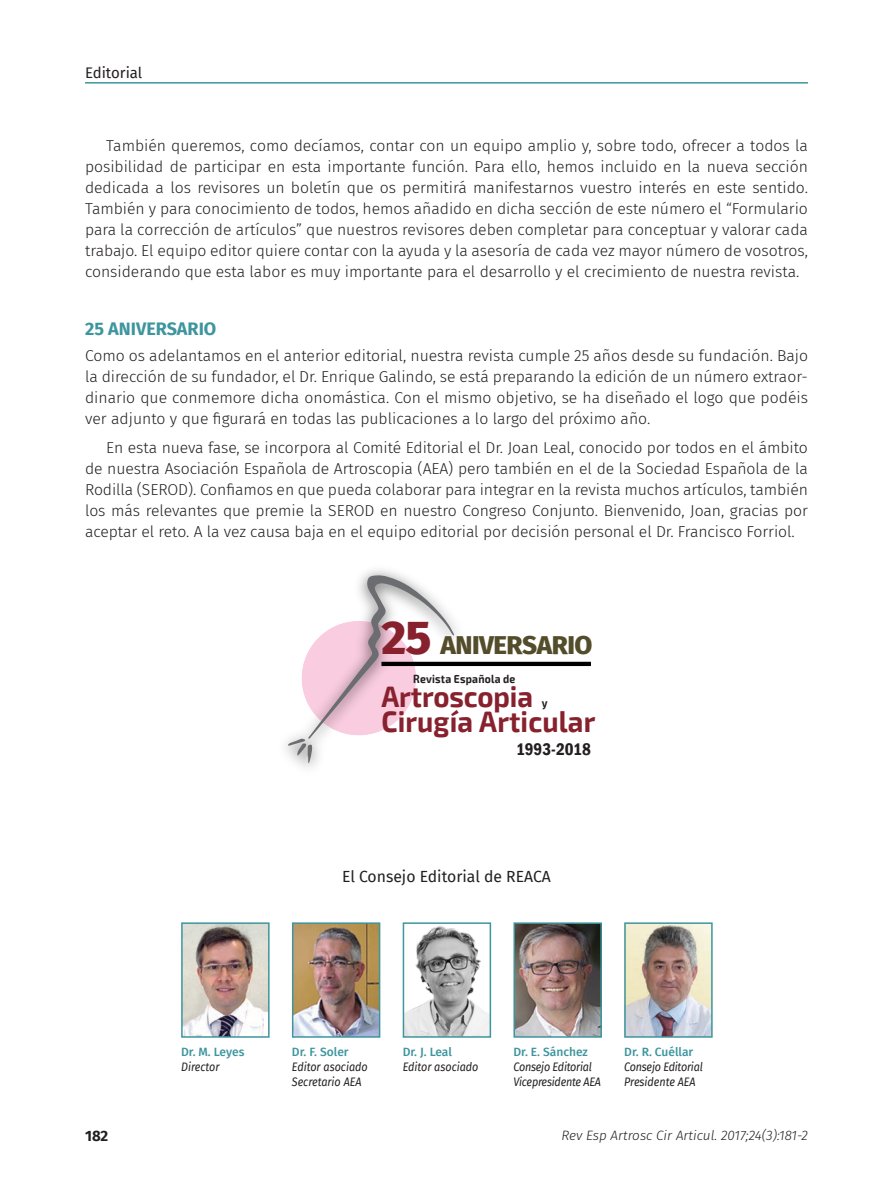
<style>
.page{position:relative;width:893px;height:1191px;background:#fff}
.page>*{position:absolute;margin:0;border:0;box-sizing:border-box;transform-origin:0 0}
.t1{font:700 28.95px/25px "Exo 2";letter-spacing:.005em;color:#87212e;scale:.95 1}
.t2{font:800 25.95px "Fira Sans";letter-spacing:-.02em;color:#534d2b}
.Ladillo{font:700 18px "Fira Sans";color:#3d959e}
.t3{font:600 condensed 17.25px "Franklin Gothic";color:#231f20}
.Párrafo_Editorial{font:300 15.75px/21px "Fira Sans";letter-spacing:-.005em;color:#231f20;text-align:justify}
.Párrafo_general{font:15.75px "Fira Sans";color:#231f20}
.t4{font:15px "Fira Sans";color:#231f20}
.t5{font:700 15px "Fira Sans";color:#231f20}
.t6{font:italic 300 13.5px "Fira Sans";color:#231f20}
.Pie_de_foto{font:italic 12px "Fira Sans";color:#231f20;scale:.9 1}
.Pie_de_foto-2{font:500 12px "Fira Sans";color:#3d959e}
.Pie_de_foto-3{font:italic 12px "Fira Sans";letter-spacing:-.02em;color:#231f20;scale:.9 1}
.t7{font:700 11.4px "Exo 2";letter-spacing:.02em;color:#231f20;scale:.91 1}
.s1{font-size:47.55px;color:#87212e}
</style>
<div class="page">
<hr style="left:85px;top:82px;width:723px;height:2px;background:#3d959e">
<img style="left:406px;top:925px;width:82px;height:109px">
<div style="left:403px;top:922px;width:88px;height:115px;border:2px solid #3d959e"></div>
<img style="left:516px;top:925px;width:83px;height:109px">
<div style="left:513px;top:922px;width:89px;height:115px;border:2px solid #3d959e"></div>
<img style="left:627px;top:925px;width:83px;height:109px">
<div style="left:624px;top:922px;width:89px;height:115px;border:2px solid #3d959e"></div>
<img style="left:184px;top:925px;width:83px;height:109px">
<div style="left:181px;top:922px;width:89px;height:115px;border:2px solid #3d959e"></div>
<svg style="left:288px;top:575px;width:167px;height:188px"></svg>
<hr style="left:381px;top:662px;width:210px;height:4px;background:#000001">
<img style="left:295px;top:925px;width:82px;height:109px">
<div style="left:292px;top:922px;width:88px;height:115px;border:2px solid #3d959e"></div>
<p class="t4" style="left:85px;top:61px;width:59px">Editorial</p>
<p class="Párrafo_Editorial" style="left:85px;top:135px;width:724px;text-indent:21px">También queremos, como decíamos, contar con un equipo amplio y, sobre todo, ofrecer a todos la posibilidad de participar en esta importante función. Para ello, hemos incluido en la nueva sección dedicada a los revisores un boletín que os permitirá manifestarnos vuestro interés en este sentido.<br>También y para conocimiento de todos, hemos añadido en dicha sección de este número el “Formulario para la corrección de artículos” que nuestros revisores deben completar para conceptuar y valorar cada trabajo. El equipo editor quiere contar con la ayuda y la asesoría de cada vez mayor número de vosotros, considerando que esta labor es muy importante para el desarrollo y el crecimiento de nuestra revista.</p>
<p class="Ladillo" style="left:85px;top:314px;width:133px">25 ANIVERSARIO</p>
<p class="Párrafo_Editorial" style="left:85px;top:344px;width:724px">Como os adelantamos en el anterior editorial, nuestra revista cumple 25 años desde su fundación. Bajo la dirección de su fundador, el Dr. Enrique Galindo, se está preparando la edición de un número extraor&shy;dinario que conmemore dicha onomástica. Con el mismo objetivo, se ha diseñado el logo que podéis ver adjunto y que figurará en todas las publicaciones a lo largo del próximo año.</p>
<p class="Párrafo_Editorial" style="left:85px;top:437px;width:724px;text-indent:21px">En esta nueva fase, se incorpora al Comité Editorial el Dr. Joan Leal, conocido por todos en el ámbito de nuestra Asociación Española de Artroscopia (AEA) pero también en el de la Sociedad Española de la Rodilla (SEROD). Confiamos en que pueda colaborar para integrar en la revista muchos artículos, también los más relevantes que premie la SEROD en nuestro Congreso Conjunto. Bienvenido, Joan, gracias por aceptar el reto. A la vez causa baja en el equipo editorial por decisión personal el Dr. Francisco Forriol.</p>
<p class="t2" style="left:381px;top:622px;width:212px"><span class="s1">25</span> ANIVERSARIO</p>
<p class="t7" style="left:413px;top:672px;width:114px">Revista Española de</p>
<p class="t1" style="left:381px;top:684px;width:227px">Artroscopia<br>Cirugía Articular</p>
<p class="t7" style="left:542px;top:695px;width:8px">y</p>
<p class="t3" style="left:516px;top:738px;width:76px">1993-2018</p>
<p class="Párrafo_general" style="left:342px;top:864px;width:210px">El Consejo Editorial de REACA</p>
<p class="Pie_de_foto-2" style="left:181px;top:1041px;width:65px">Dr. M. Leyes</p>
<p class="Pie_de_foto" style="left:181px;top:1057px;width:44px">Director</p>
<p class="Pie_de_foto-2" style="left:292px;top:1041px;width:58px">Dr. F. Soler</p>
<p class="Pie_de_foto" style="left:292px;top:1057px;width:86px">Editor asociado</p>
<p class="Pie_de_foto" style="left:292px;top:1072px;width:79px">Secretario AEA</p>
<p class="Pie_de_foto-2" style="left:403px;top:1041px;width:51px">Dr. J. Leal</p>
<p class="Pie_de_foto" style="left:403px;top:1057px;width:86px">Editor asociado</p>
<p class="Pie_de_foto-2" style="left:513px;top:1041px;width:76px">Dr. E. Sánchez</p>
<p class="Pie_de_foto-3" style="left:513px;top:1057px;width:89px">Consejo Editorial</p>
<p class="Pie_de_foto-3" style="left:513px;top:1072px;width:99px">Vicepresidente AEA</p>
<p class="Pie_de_foto-2" style="left:624px;top:1041px;width:71px">Dr. R. Cuéllar</p>
<p class="Pie_de_foto-3" style="left:624px;top:1057px;width:89px">Consejo Editorial</p>
<p class="Pie_de_foto" style="left:624px;top:1072px;width:81px">Presidente AEA</p>
<p class="t5" style="left:85px;top:1123px;width:25px">182</p>
<p class="t6" style="left:561px;top:1125px;width:248px">Rev Esp Artrosc Cir Articul. 2017;24(3):181-2</p>
</div>
